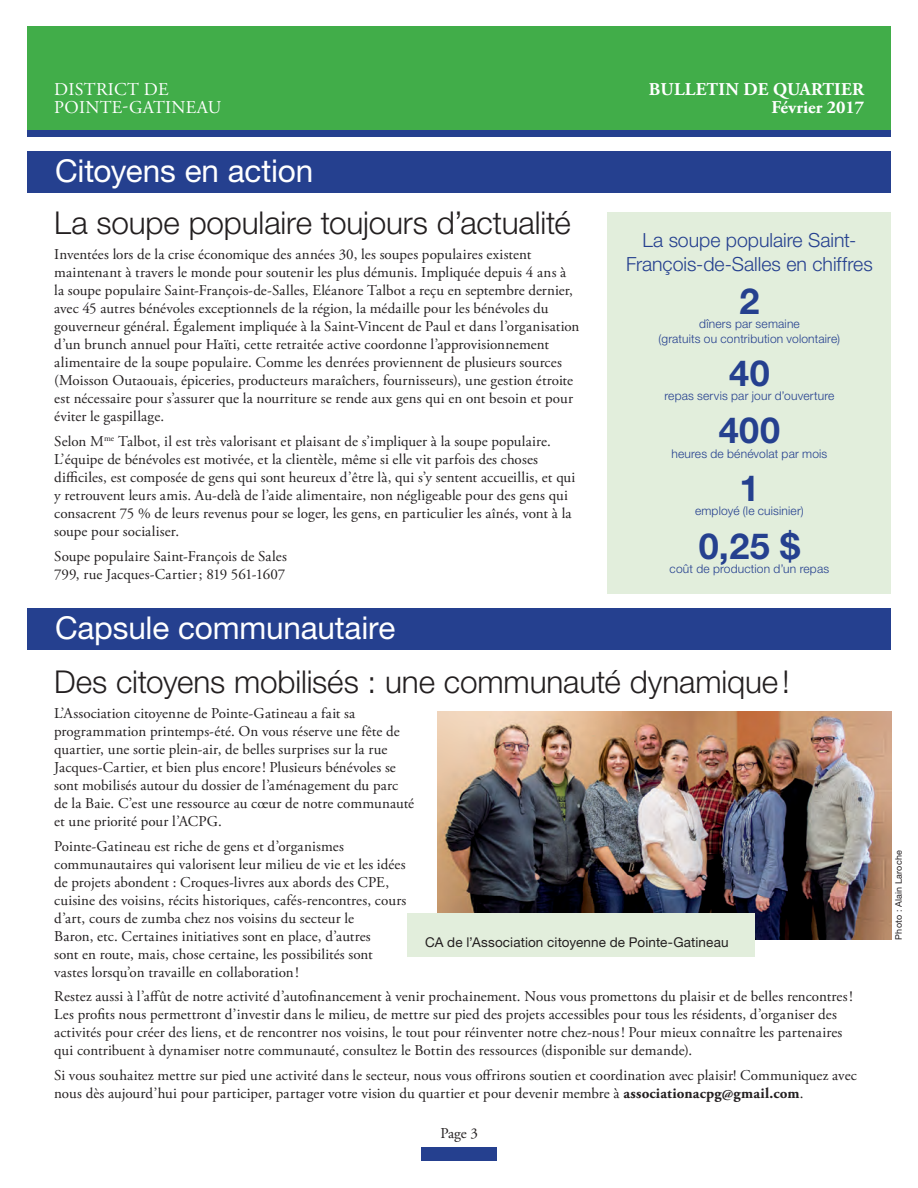
<style>
.page{position:relative;width:918px;height:1188px;background:#fff}
.page>*{position:absolute;margin:0;border:0;box-sizing:border-box;transform-origin:0 0}
.t1{font:700 36px "Helvetica Neue LT Pro";letter-spacing:.015em;color:#25408f}
.t2{font:300 31.5px "Helvetica Neue LT Pro";letter-spacing:-.005em;color:#231f20}
.t3{font:31.5px "Helvetica Neue LT Pro";letter-spacing:-.005em;color:#fff}
.t4{font:300 19.5px/23.4px "Helvetica Neue LT Pro";color:#25408f;text-align:center}
.t5{font:700 18px/18px "Adobe Garamond Pro";color:#fff}
.t6{font:18px/18px "Adobe Garamond Pro";letter-spacing:.015em;color:#fff}
.t7{font:15px/18px "Adobe Garamond Pro";letter-spacing:.005em;color:#231f20}
.t8{font:13.5px "Helvetica Neue LT Pro";letter-spacing:.01em;color:#231f20}
.t9{font:300 12px/14.4px "Helvetica Neue LT Pro";letter-spacing:.015em;color:#25408f;text-align:center}
.t10{font:9px "Helvetica Neue LT Pro";letter-spacing:.02em;color:#231f20}
.s1{font-weight:700}
</style>
<div class="page">
<div style="left:27px;top:123px;width:864px;height:14px;background:#25408f"></div>
<div style="left:27px;top:26px;width:864px;height:104px;background:#41ad49"></div>
<div style="left:27px;top:608px;width:864px;height:42px;background:#25408f"></div>
<div style="left:27px;top:151px;width:864px;height:42px;background:#25408f"></div>
<div style="left:421px;top:1147px;width:76px;height:14px;background:#25408f"></div>
<img style="left:438px;top:712px;width:453px;height:228px">
<div style="left:407px;top:914px;width:348px;height:43px;background:#e2eedc"></div>
<div style="left:608px;top:212px;width:283px;height:382px;background:#e2eedc"></div>
<p class="t6" style="left:54px;top:81px;width:168px">DISTRICT DE<br>POINTE-GATINEAU</p>
<p class="t5" style="left:649px;top:80px;width:13px">bulletin</p>
<p class="t5" style="left:771px;top:80px;width:94px;text-indent:-28px">de quartier<br>Février 2017</p>
<h2 class="t3" style="left:55px;top:151px;width:260px">Citoyens en action</h2>
<h2 class="t2" style="left:54px;top:204px;width:518px">La soupe populaire toujours d’actualité</h2>
<p class="t7" style="left:54px;top:246px;width:527px">Inventées lors de la crise économique des années 30, les soupes populaires existent maintenant à travers le monde pour soutenir les plus démunis. Impliquée depuis 4 ans à la soupe populaire Saint-François-de-Salles, Eléanore Talbot a reçu en septembre dernier, avec 45 autres bénévoles exceptionnels de la région, la médaille pour les bénévoles du gouverneur général. Également impliquée à la Saint-Vincent de Paul et dans l’organisation d’un brunch annuel pour Haïti, cette retraitée active coordonne l’approvisionnement alimentaire de la soupe populaire. Comme les denrées proviennent de plusieurs sources (Moisson Outaouais, épiceries, producteurs maraîchers, fournisseurs), une gestion étroite est nécessaire pour s’assurer que la nourriture se rende aux gens qui en ont besoin et pour éviter le gaspillage.</p>
<p class="t7" style="left:54px;top:433px;width:523px">Selon M<sup>me</sup> Talbot, il est très valorisant et plaisant de s’impliquer à la soupe populaire.<br>L’équipe de bénévoles est motivée, et la clientèle, même si elle vit parfois des choses difficiles, est composée de gens qui sont heureux d’être là, qui s’y sentent accueillis, et qui y retrouvent leurs amis. Au-delà de l’aide alimentaire, non négligeable pour des gens qui consacrent 75 % de leurs revenus pour se loger, les gens, en particulier les aînés, vont à la soupe pour socialiser.</p>
<p class="t7" style="left:54px;top:548px;width:234px">Soupe populaire Saint-François de Sales<br>799, rue Jacques-Cartier; 819 561-1607</p>
<h2 class="t3" style="left:55px;top:609px;width:342px">Capsule communautaire</h2>
<h3 class="t4" style="left:626px;top:228px;width:248px">La soupe populaire Saint-<br>François-de-Salles en chiffres</h3>
<h1 class="t1" style="left:739px;top:279px;width:22px">2</h1>
<p class="t9" style="left:659px;top:317px;width:183px">dîners par semaine<br>(gratuits ou contribution volontaire)</p>
<h1 class="t1" style="left:729px;top:351px;width:42px">40</h1>
<p class="t9" style="left:664px;top:389px;width:172px">repas servis par jour d’ouverture</p>
<h1 class="t1" style="left:719px;top:408px;width:63px">400</h1>
<p class="t9" style="left:671px;top:446px;width:157px">heures de bénévolat par mois</p>
<h1 class="t1" style="left:739px;top:466px;width:22px">1</h1>
<p class="t9" style="left:695px;top:504px;width:110px">employé (le cuisinier)</p>
<h1 class="t1" style="left:699px;top:524px;width:103px">0,25 $</h1>
<p class="t9" style="left:670px;top:561px;width:161px">coût de production d’un repas</p>
<h2 class="t2" style="left:54px;top:663px;width:737px">Des citoyens mobilisés : une communauté dynamique!</h2>
<p class="t7" style="left:54px;top:705px;width:362px">L’Association citoyenne de Pointe-Gatineau a fait sa programmation printemps-été. On vous réserve une fête de quartier, une sortie plein-air, de belles surprises sur la rue Jacques-Cartier, et bien plus encore! Plusieurs bénévoles se sont mobilisés autour du dossier de l’aménagement du parc de la Baie. C’est une ressource au cœur de notre communauté et une priorité pour l’ACPG.</p>
<p class="t7" style="left:54px;top:837px;width:354px">Pointe-Gatineau est riche de gens et d’organismes communautaires qui valorisent leur milieu de vie et les idées de projets abondent : Croques-livres aux abords des CPE, cuisine des voisins, récits historiques, cafés-rencontres, cours d’art, cours de zumba chez nos voisins du secteur le<br>Baron, etc. Certaines initiatives sont en place, d’autres<br>sont en route, mais, chose certaine, les possibilités sont vastes lorsqu’on travaille en collaboration!</p>
<p class="t7" style="left:54px;top:988px;width:800px">Restez aussi à l’affût de notre activité d’autofinancement à venir prochainement. Nous vous promettons du plaisir et de belles rencontres!<br>Les profits nous permettront d’investir dans le milieu, de mettre sur pied des projets accessibles pour tous les résidents, d’organiser des activités pour créer des liens, et de rencontrer nos voisins, le tout pour réinventer notre chez-nous! Pour mieux connaître les partenaires qui contribuent à dynamiser notre communauté, consultez le Bottin des ressources (disponible sur demande).</p>
<p class="t7" style="left:54px;top:1067px;width:804px">Si vous souhaitez mettre sur pied une activité dans le secteur, nous vous offrirons soutien et coordination avec plaisir! Communiquez avec nous dès aujourd’hui pour participer, partager votre vision du quartier et pour devenir membre à <span class="s1">associationacpg@gmail.com</span>.</p>
<p class="t8" style="left:425px;top:934px;width:305px">CA de l’Association citoyenne de Pointe-Gatineau</p>
<p class="t7" style="left:440px;top:1125px;width:39px">Page 3</p>
<p class="t10" style="left:893px;top:940px;width:91px;rotate:-90deg">Photo : Alain Laroche</p>
</div>
